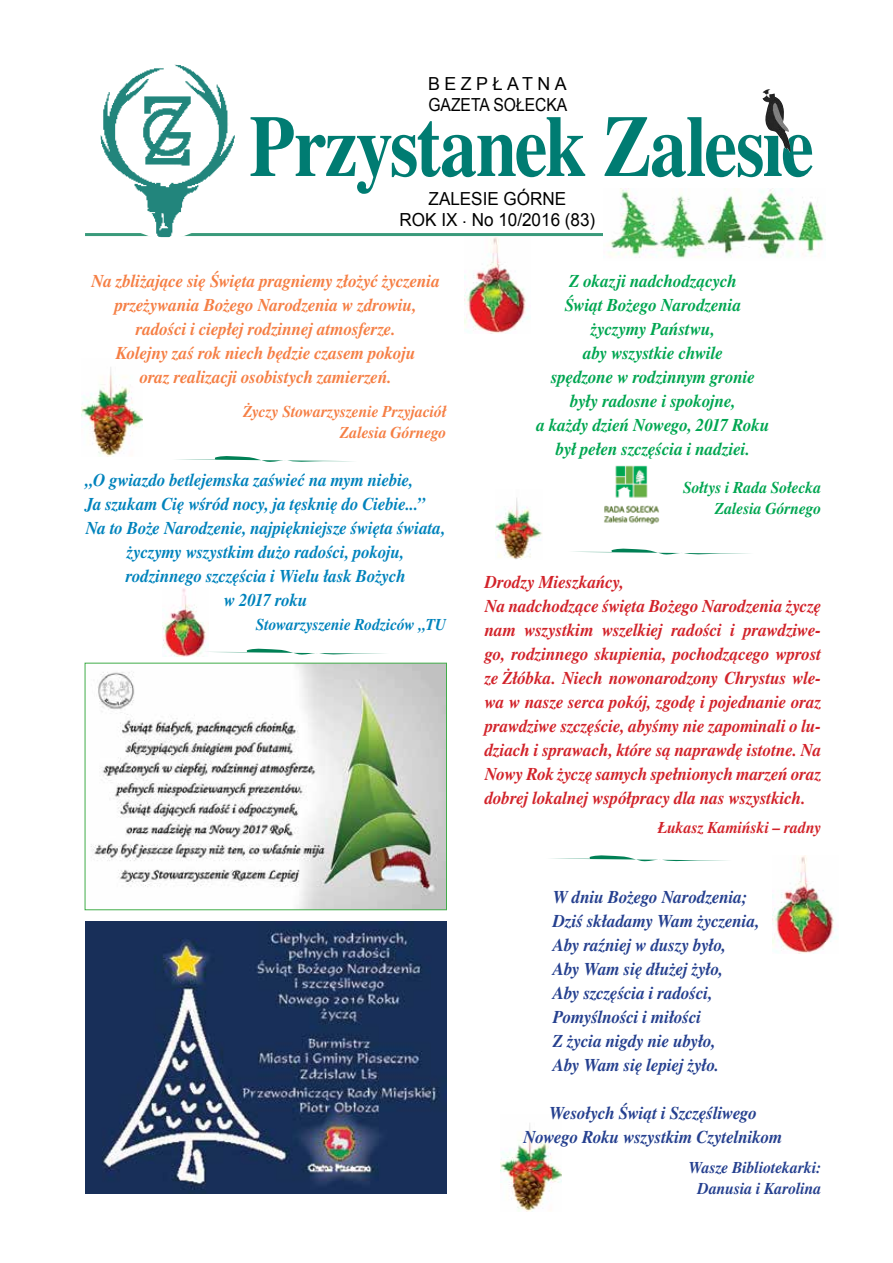
<style>
.page{position:relative;width:893px;height:1263px;background:#fff}
.page>*{position:absolute;margin:0;border:0;box-sizing:border-box;transform-origin:0 0}
.t1{font:87px "Times CE Bold";letter-spacing:-.025em;color:#007c72;scale:.85 1}
.t2{font:italic 18px/24px "Times CE Bold";letter-spacing:-.01em;color:#d2232a;scale:.95 1}
.t3{font:italic 18px/24px "Times CE Bold";letter-spacing:-.01em;color:#25408f;scale:.95 1}
.t4{font:italic 18px "Times CE Bold";letter-spacing:-.01em;color:#0083bc;scale:.94 1}
.t5{font:italic 18px/24px "Times CE Bold";letter-spacing:-.005em;color:#f57f45;text-align:center;scale:.95 1}
.t6{font:italic 18px/24px "Times CE Bold";letter-spacing:-.01em;color:#00a651;text-align:center;scale:.95 1}
.t7{font:18px/21px "Arial";color:#000;text-align:center;scale:.95 1}
.t8{font:18px/21px "Arial";color:#000}
.t9{font:italic 16.5px/21px "Times CE Bold";letter-spacing:-.005em;color:#f57f45;text-align:right;scale:.95 1}
.t10{font:italic 16.5px/21px "Times CE Bold";letter-spacing:-.005em;color:#25408f;text-align:center;scale:.95 1}
.t11{font:italic 16.5px/21px "Times CE Bold";color:#00a651;text-align:right;scale:.95 1}
.t12{font:italic 16.5px "Times CE Bold";letter-spacing:-.005em;color:#0083bc;scale:.94 1}
.t13{font:italic 16.5px "Times CE Bold";color:#d2232a;scale:.95 1}
</style>
<div class="page">
<hr style="left:85px;top:233px;width:733px;height:3px;background:#399a7b">
<img style="left:465px;top:237px;width:65px;height:97px">
<img style="left:773px;top:855px;width:65px;height:98px">
<img style="left:163px;top:588px;width:46px;height:68px">
<img style="left:603px;top:188px;width:221px;height:70px">
<img style="left:82px;top:367px;width:61px;height:89px">
<img style="left:501px;top:1123px;width:61px;height:89px">
<img style="left:496px;top:498px;width:46px;height:62px">
<img style="left:101px;top:64px;width:134px;height:173px">
<img style="left:762px;top:89px;width:29px;height:63px">
<img style="left:85px;top:922px;width:361px;height:271px">
<img style="left:91px;top:665px;width:354px;height:243px">
<div style="left:85px;top:663px;width:362px;height:247px;border:1px solid #41ad49"></div>
<img style="left:604px;top:465px;width:56px;height:60px">
<svg style="left:176px;top:456px;width:177px;height:6px"></svg>
<svg style="left:204px;top:647px;width:181px;height:9px"></svg>
<svg style="left:551px;top:855px;width:177px;height:7px"></svg>
<svg style="left:573px;top:548px;width:177px;height:7px"></svg>
<p class="t8" style="left:428px;top:73px;width:141px">BEZPŁATNA<br>GAZETA SOŁECKA</p>
<h1 class="t1" style="left:249px;top:93px;width:666px">Przystanek Zalesie</h1>
<p class="t7" style="left:400px;top:189px;width:208px">ZALESIE GÓRNE<br>ROK IX . No 10/2016 (83)</p>
<p class="t5" style="left:91px;top:269px;width:368px">Na zbliżające się Święta pragniemy złożyć życzenia przeżywania Bożego Narodzenia w zdrowiu, radości i ciepłej rodzinnej atmosferze.<br>Kolejny zaś rok niech będzie czasem pokoju<br>oraz realizacji osobistych zamierzeń.</p>
<p class="t9" style="left:243px;top:401px;width:215px">Życzy Stowarzyszenie Przyjaciół<br>Zalesia Górnego</p>
<p class="t4" style="left:85px;top:469px;width:351px">„O gwiazdo betlejemska zaświeć na mym niebie,</p>
<p class="t4" style="left:85px;top:493px;width:364px">Ja szukam Cię wśród nocy, ja tęsknię do Ciebie...”</p>
<p class="t4" style="left:86px;top:517px;width:384px">Na to Boże Narodzenie, najpiękniejsze święta świata,</p>
<p class="t4" style="left:127px;top:541px;width:297px">życzymy wszystkim dużo radości, pokoju,</p>
<p class="t4" style="left:126px;top:565px;width:299px">rodzinnego szczęścia i Wielu łask Bożych</p>
<p class="t4" style="left:224px;top:589px;width:90px">w 2017 roku</p>
<p class="t12" style="left:256px;top:614px;width:204px">Stowarzyszenie Rodziców „TU</p>
<p class="t6" style="left:537px;top:269px;width:247px">Z okazji nadchodzących<br>Świąt Bożego Narodzenia życzymy Państwu,<br>aby wszystkie chwile<br>spędzone w rodzinnym gronie były radosne i spokojne,<br>a każdy dzień Nowego, 2017 Roku był pełen szczęścia i nadziei.</p>
<p class="t11" style="left:683px;top:477px;width:147px">Sołtys i Rada Sołecka<br>Zalesia Górnego</p>
<p class="t2" style="left:485px;top:569px;width:356px">Drodzy Mieszkańcy,<br>Na nadchodzące święta Bożego Narodzenia życzę nam wszystkim wszelkiej radości i prawdziwe&shy;go, rodzinnego skupienia, pochodzącego wprost ze Żłóbka. Niech nowonarodzony Chrystus wle&shy;wa w nasze serca pokój, zgodę i pojednanie oraz prawdziwe szczęście, abyśmy nie zapominali o lu&shy;dziach i sprawach, które są naprawdę istotne. Na Nowy Rok życzę samych spełnionych marzeń oraz dobrej lokalnej współpracy dla nas wszystkich.</p>
<p class="t13" style="left:658px;top:818px;width:174px">Łukasz Kamiński – radny</p>
<p class="t3" style="left:553px;top:884px;width:219px">W dniu Bożego Narodzenia;<br>Dziś składamy Wam życzenia,<br>Aby raźniej w duszy było,<br>Aby Wam się dłużej żyło,<br>Aby szczęścia i radości,<br>Pomyślności i miłości<br>Z życia nigdy nie ubyło,<br>Aby Wam się lepiej żyło.</p>
<p class="t3" style="left:523px;top:1100px;width:274px;text-align:center">Wesołych Świąt i Szczęśliwego<br>Nowego Roku wszystkim Czytelnikom</p>
<p class="t10" style="left:688px;top:1156px;width:141px">Wasze Bibliotekarki:<br>Danusia i Karolina</p>
</div>
